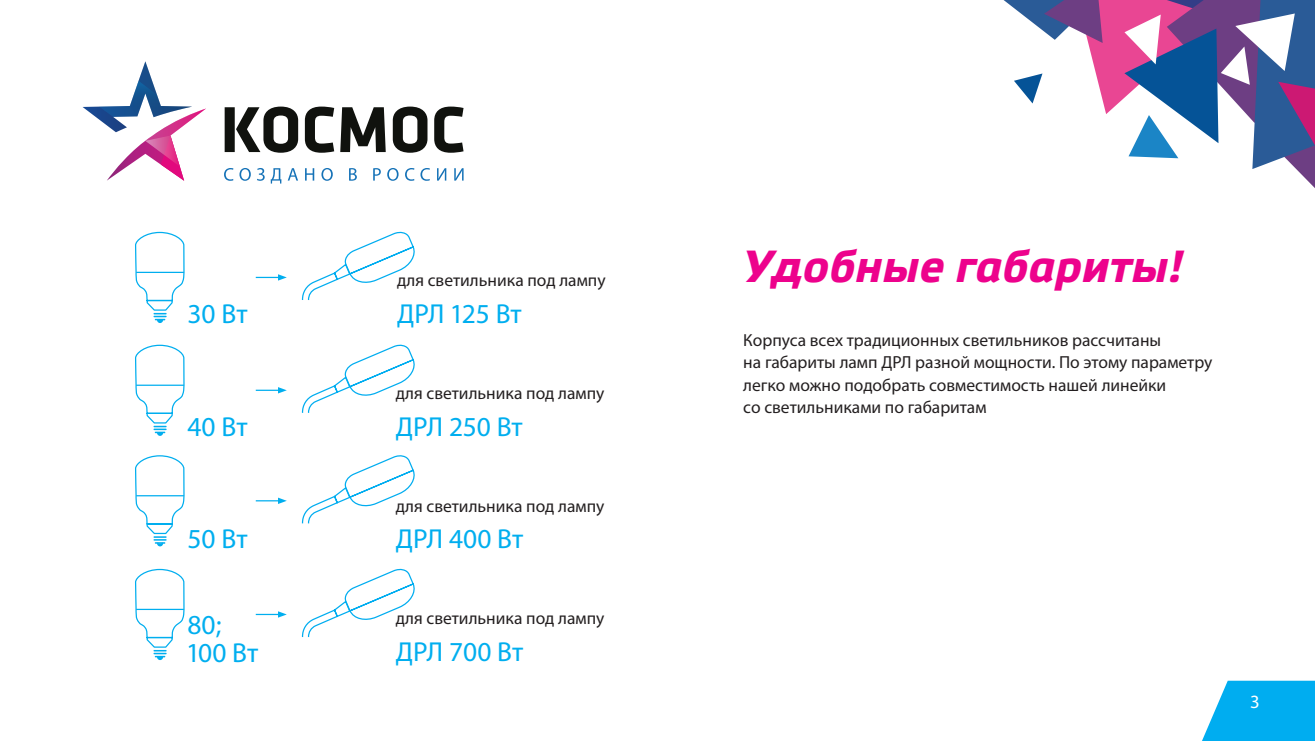
<style>
.page{position:relative;width:1315px;height:741px;background:#fff}
.page>*{position:absolute;margin:0;border:0;box-sizing:border-box;transform-origin:0 0}
.Текст_слайда{font:italic 700 45px "Elektra Text Pro";color:#ed028c}
.указатели{font:27.5px "Myriad Pro";letter-spacing:-.005em;color:#00aeef}
.Paragraph_Style_1{font:27.5px "Myriad Pro";letter-spacing:-.005em;color:#00aeef}
.t1{font:18.75px "Myriad Pro";color:#fff}
.Текст_слайда-2{font:17.5px/22.5px "Myriad Pro";color:#231f20}
.указатели_3{font:17.5px "Myriad Pro";color:#231f20}
</style>
<div class="page">
<svg style="left:1202px;top:680px;width:113px;height:61px;background:#1fb7f1"></svg>
<svg style="left:225px;top:107px;width:73px;height:46px"></svg>
<svg style="left:305px;top:107px;width:29px;height:46px"></svg>
<svg style="left:340px;top:107px;width:46px;height:45px"></svg>
<svg style="left:393px;top:107px;width:34px;height:46px"></svg>
<svg style="left:434px;top:107px;width:29px;height:46px"></svg>
<svg style="left:224px;top:168px;width:9px;height:13px"></svg>
<svg style="left:239px;top:168px;width:12px;height:13px"></svg>
<svg style="left:257px;top:168px;width:8px;height:13px"></svg>
<svg style="left:271px;top:168px;width:10px;height:15px"></svg>
<svg style="left:288px;top:168px;width:10px;height:12px"></svg>
<svg style="left:305px;top:168px;width:9px;height:12px"></svg>
<svg style="left:321px;top:168px;width:12px;height:13px"></svg>
<svg style="left:349px;top:168px;width:8px;height:13px"></svg>
<svg style="left:373px;top:168px;width:8px;height:12px"></svg>
<svg style="left:387px;top:168px;width:11px;height:13px"></svg>
<svg style="left:405px;top:168px;width:9px;height:13px"></svg>
<svg style="left:420px;top:168px;width:10px;height:13px"></svg>
<svg style="left:437px;top:168px;width:9px;height:12px"></svg>
<svg style="left:454px;top:168px;width:9px;height:12px"></svg>
<svg style="left:83px;top:61px;width:123px;height:120px"></svg>
<svg style="left:1003px;top:0;width:312px;height:188px"></svg>
<hr style="left:256px;top:389px;width:24px;height:2px;background:#00aeef">
<svg style="left:278px;top:387px;width:9px;height:6px"></svg>
<svg style="left:256px;top:274px;width:31px;height:6px"></svg>
<svg style="left:256px;top:497px;width:31px;height:7px"></svg>
<hr style="left:256px;top:613px;width:24px;height:2px;background:#00aeef">
<svg style="left:278px;top:611px;width:9px;height:6px"></svg>
<svg style="left:301px;top:231px;width:114px;height:69px"></svg>
<svg style="left:301px;top:344px;width:114px;height:69px"></svg>
<svg style="left:301px;top:455px;width:114px;height:69px"></svg>
<svg style="left:301px;top:568px;width:114px;height:70px"></svg>
<svg style="left:135px;top:231px;width:50px;height:92px"></svg>
<svg style="left:135px;top:344px;width:50px;height:92px"></svg>
<svg style="left:135px;top:455px;width:50px;height:91px"></svg>
<svg style="left:135px;top:568px;width:50px;height:92px"></svg>
<p class="указатели" style="left:187px;top:297px;width:62px">30 Вт</p>
<p class="указатели" style="left:187px;top:409px;width:62px">40 Вт</p>
<p class="указатели" style="left:187px;top:522px;width:62px">50 Вт</p>
<p class="Paragraph_Style_1" style="left:187px;top:608px;width:35px">80;</p>
<p class="Paragraph_Style_1" style="left:186px;top:635px;width:73px">100 Вт</p>
<p class="указатели_3" style="left:397px;top:269px;width:210px">для светильника под лампу</p>
<p class="указатели" style="left:397px;top:297px;width:126px">ДРЛ 125 Вт</p>
<p class="указатели_3" style="left:396px;top:382px;width:210px">для светильника под лампу</p>
<p class="указатели" style="left:396px;top:409px;width:128px">ДРЛ 250 Вт</p>
<p class="указатели_3" style="left:396px;top:495px;width:210px">для светильника под лампу</p>
<p class="указатели" style="left:396px;top:522px;width:129px">ДРЛ 400 Вт</p>
<p class="указатели_3" style="left:396px;top:607px;width:210px">для светильника под лампу</p>
<p class="указатели" style="left:396px;top:634px;width:129px">ДРЛ 700 Вт</p>
<p class="Текст_слайда" style="left:743px;top:241px;width:441px">Удобные габариты!</p>
<p class="Текст_слайда-2" style="left:743px;top:328px;width:470px">Корпуса всех традиционных светильников рассчитаны<br>на габариты ламп ДРЛ разной мощности. По этому параметру легко можно подобрать совместимость нашей линейки<br>со светильниками по габаритам</p>
<p class="t1" style="left:1250px;top:689px;width:11px">3</p>
</div>
